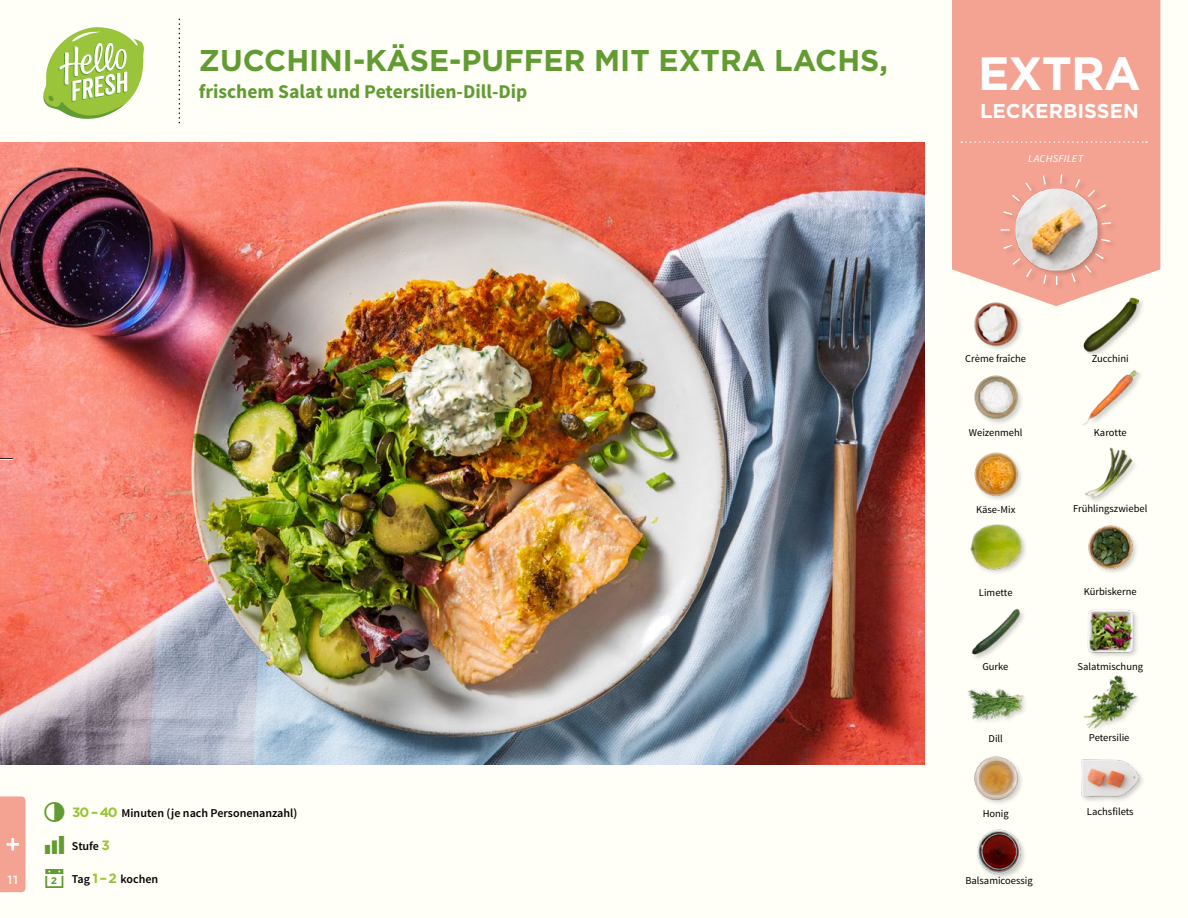
<style>
.page{position:relative;width:1188px;height:918px;background:#fffef7}
.page>*{position:absolute;margin:0;border:0;box-sizing:border-box;transform-origin:0 0}
.t1{font:700 46.65px "Gotham";letter-spacing:-.02em;color:#fff}
.t2{font:700 30px "Gotham";color:#619b31}
.t3{font:700 19.95px "Gotham";color:#fff}
.t4{font:700 19.5px "Source Sans Pro";color:#619b31}
.t5{font:600 12px "Source Sans Pro";color:#000}
.t6{font:500 12px "Gotham";color:#fffef7}
.t7{font:10.5px "Source Sans Pro";color:#000}
.t8{font:italic 10.5px "Source Sans Pro";letter-spacing:.015em;color:#fff;scale:1.05 1}
.s1{font-family:"Gotham";font-weight:700;font-size:13.5px;color:#9ac43a}
</style>
<div class="page">
<img style="left:1084px;top:675px;width:54px;height:54px">
<img style="left:967px;top:688px;width:57px;height:33px">
<img style="left:1087px;top:609px;width:50px;height:47px">
<img style="left:1088px;top:525px;width:49px;height:48px">
<div style="left:969px;top:523px;width:59px;height:52px;background:#000;opacity:.2"></div>
<img style="left:969px;top:523px;width:55px;height:52px">
<img style="left:974px;top:452px;width:48px;height:47px">
<img style="left:1084px;top:447px;width:51px;height:55px">
<img style="left:1083px;top:370px;width:56px;height:56px">
<img style="left:974px;top:375px;width:48px;height:48px">
<div style="left:1083px;top:296px;width:63px;height:62px;background:#000;opacity:.2"></div>
<img style="left:1083px;top:306px;width:56px;height:46px">
<img style="left:974px;top:306px;width:48px;height:44px">
<img style="left:971px;top:608px;width:53px;height:51px">
<img style="left:974px;top:756px;width:48px;height:47px">
<div style="left:1081px;top:758px;width:64px;height:46px;background:#000;opacity:.2"></div>
<img style="left:1082px;top:758px;width:57px;height:46px">
<img style="left:977px;top:829px;width:48px;height:49px">
<svg style="left:43px;top:27px;width:101px;height:92px"></svg>
<svg style="left:952px;top:0;width:208px;height:306px;fill:#f4a392"></svg>
<svg style="left:961px;top:141px;width:186px;height:2px"></svg>
<div style="left:999px;top:173px;width:119px;height:119px;background:#000;opacity:.2"></div>
<img style="left:1015px;top:189px;width:82px;height:82px">
<div style="left:1001px;top:174px;width:110px;height:111px;border:9px dashed #fff;border-radius:50%"></div>
<svg style="left:0;top:796px;width:26px;height:96px"></svg>
<img style="left:0;top:142px;width:925px;height:623px">
<svg style="left:0;top:458px;width:13px;height:2px"></svg>
<h2 class="t2" style="left:199px;top:41px;width:691px">ZUCCHINI-KÄSE-PUFFER MIT EXTRA LACHS,</h2>
<h3 class="t4" style="left:199px;top:79px;width:330px">frischem Salat und Petersilien-Dill-Dip</h3>
<p class="t5" style="left:72px;top:805px;width:227px"><span class="s1">30 –40</span> Minuten (je nach Personenanzahl)</p>
<p class="t5" style="left:72px;top:838px;width:40px">Stufe <span class="s1">3</span></p>
<p class="t6" style="left:8px;top:872px;width:12px">11</p>
<p class="t5" style="left:72px;top:871px;width:88px">Tag <span class="s1">1 –2</span> kochen</p>
<h1 class="t1" style="left:978px;top:42px;width:164px">EXTRA</h1>
<h3 class="t3" style="left:980px;top:97px;width:160px">LECKERBISSEN</h3>
<p class="t8" style="left:1028px;top:152px;width:54px">LACHSFILET</p>
<p class="t7" style="left:965px;top:352px;width:62px">Crème fraîche</p>
<p class="t7" style="left:1092px;top:352px;width:39px">Zucchini</p>
<p class="t7" style="left:969px;top:426px;width:55px">Weizenmehl</p>
<p class="t7" style="left:1094px;top:426px;width:34px">Karotte</p>
<p class="t7" style="left:976px;top:503px;width:41px">Käse-Mix</p>
<p class="t7" style="left:1073px;top:502px;width:76px">Frühlingszwiebel</p>
<p class="t7" style="left:979px;top:586px;width:35px">Limette</p>
<p class="t7" style="left:1084px;top:585px;width:54px">Kürbiskerne</p>
<p class="t7" style="left:982px;top:660px;width:28px">Gurke</p>
<p class="t7" style="left:1078px;top:660px;width:67px">Salatmischung</p>
<p class="t7" style="left:989px;top:732px;width:16px">Dill</p>
<p class="t7" style="left:1089px;top:731px;width:42px">Petersilie</p>
<p class="t7" style="left:983px;top:807px;width:28px">Honig</p>
<p class="t7" style="left:965px;top:874px;width:69px">Balsamicoessig</p>
<p class="t7" style="left:1087px;top:805px;width:48px">Lachsfilets</p>
</div>
